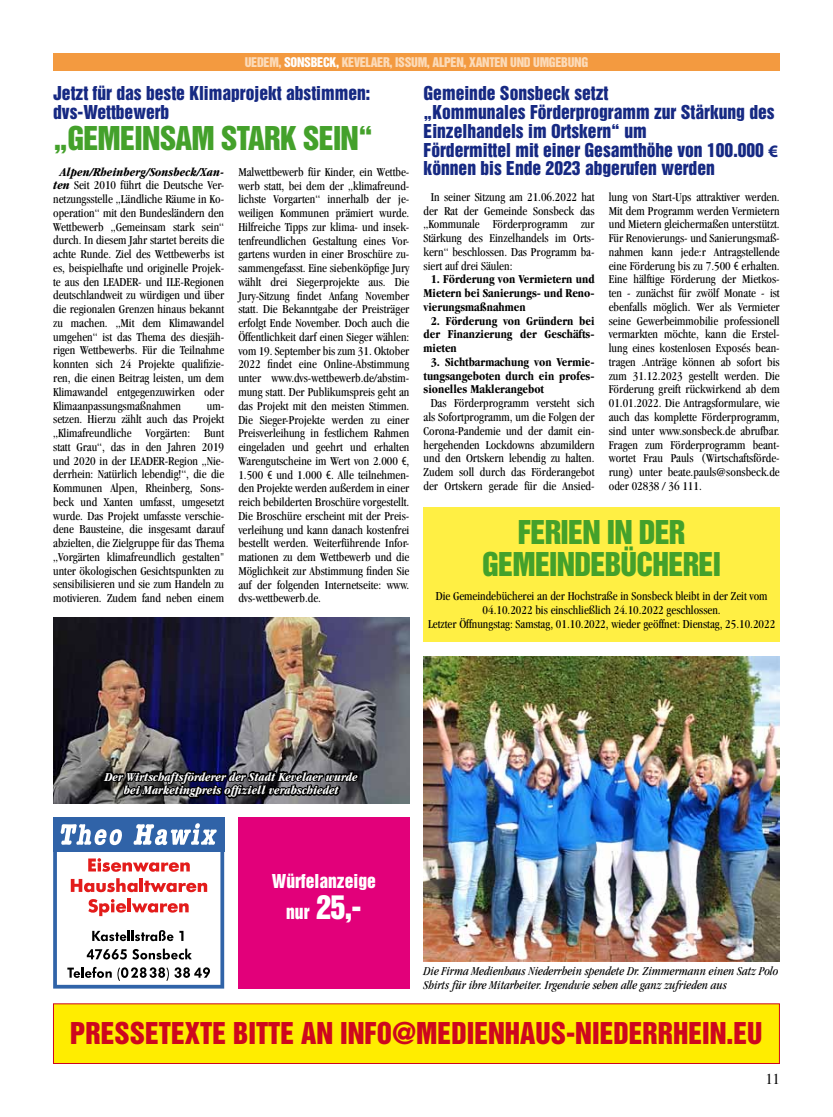
<style>
.page{position:relative;width:833px;height:1117px;background:#fff}
.page>*{position:absolute;margin:0;border:0;box-sizing:border-box;transform-origin:0 0}
.t1{font:30px/31.2px "Helvetica Inserat";letter-spacing:-.025em;color:#44a12b;text-align:center}
.t2{font:30px "Helvetica Inserat";color:#fff}
.t3{font:27.5px "Helvetica Inserat";color:#cd071e}
.t4{font:17.5px/18.8px "Helvetica Inserat";color:#162983}
.t5{font:17.5px "Helvetica Inserat";color:#fff}
.t6{font:15px "Times";color:#000}
.t7{font:condensed 12.5px/13.8px "Garamond";color:#000;text-align:justify}
.t8{font:700 condensed 12.5px/13.8px "Garamond";color:#000;text-align:justify}
.t9{font:italic condensed 12.5px/13.8px "Garamond";color:#000}
.t10{font:italic 700 condensed 12.5px/13.8px "Garamond";color:#fff;text-align:center}
.t11{font:12.25px "Helvetica Inserat";letter-spacing:-.025em;color:#fcdbb9}
.s1{color:#fff}
.s2{font-weight:700;font-style:italic}
.s3{font-family:"Myriad Pro"}
.s4{font-family:"Myriad Pro";font-weight:700}
.s5{font-size:17.5px}
</style>
<div class="page">
<div style="left:423px;top:507px;width:356px;height:135px;background:#ffef44"></div>
<div style="left:53px;top:53px;width:727px;height:18px;background:#f39a40"></div>
<img style="left:423px;top:656px;width:357px;height:305px">
<div style="left:53px;top:1003px;width:726px;height:60px;background:#ffed00"></div>
<div style="left:238px;top:817px;width:171px;height:171px;background:#e2007a"></div>
<img style="left:53px;top:617px;width:356px;height:186px">
<img style="left:53px;top:619px;width:307px;height:369px">
<p class="t11" style="left:245px;top:54px;width:344px">Uedem, <span class="s1">Sonsbeck,</span> Kevelaer, Issum, Alpen, Xanten und Umgebung</p>
<h3 class="t4" style="left:53px;top:84px;width:318px">Jetzt für das beste Klimaprojekt abstimmen: dvs-Wettbewerb</h3>
<h1 class="t1" style="left:53px;top:123px;width:321px">„Gemeinsam stark sein“</h1>
<p class="t7" style="left:53px;top:164px;width:172px;text-indent:7px"><span class="s2">Alpen/Rheinberg/Sonsbeck/Xan&shy;ten</span> Seit 2010 führt die Deutsche Ver&shy;netzungsstelle „Ländliche Räume in Ko&shy;operation“ mit den Bundesländern den Wettbewerb „Gemeinsam stark sein“ durch. In diesem Jahr startet bereits die achte Runde. Ziel des Wettbewerbs ist es, beispielhafte und originelle Projek&shy;te aus den LEADER- und ILE-Regionen deutschlandweit zu würdigen und über die regionalen Grenzen hinaus bekannt zu machen. „Mit dem Klimawandel umgehen“ ist das Thema des diesjäh&shy;rigen Wettbewerbs. Für die Teilnahme konnten sich 24 Projekte qualifizie&shy;ren, die einen Beitrag leisten, um dem Klimawandel entgegenzuwirken oder Klimaanpassungsmaßnahmen</p>
<p class="t7" style="left:53px;top:398px;width:172px;text-indent:154px">um&shy;setzen. Hierzu zählt auch das Projekt „Klimafreundliche Vorgärten: Bunt statt Grau“, das in den Jahren 2019 und 2020 in der LEADER-Region „Nie&shy;derrhein: Natürlich lebendig!“, die die Kommunen Alpen, Rheinberg, Sons&shy;beck und Xanten umfasst, umgesetzt wurde. Das Projekt umfasste verschie&shy;dene Bausteine, die insgesamt darauf abzielten, die Zielgruppe für das Thema „Vorgärten klimafreundlich gestalten" unter ökologischen Gesichtspunkten zu sensibilisieren und sie zum Handeln zu motivieren. Zudem fand neben einem</p>
<p class="t7" style="left:238px;top:165px;width:173px">Malwettbewerb für Kinder, ein Wettbe&shy;werb statt, bei dem der „klimafreund&shy;lichste Vorgarten“ innerhalb der je&shy;weiligen Kommunen prämiert wurde.<br>Hilfreiche Tipps zur klima- und insek&shy;tenfreundlichen Gestaltung eines Vor&shy;gartens wurden in einer Broschüre zu&shy;sammengefasst. Eine siebenköpfige Jury wählt drei Siegerprojekte aus. Die Jury-Sitzung findet Anfang November statt. Die Bekanntgabe der Preisträger erfolgt Ende November. Doch auch die Öffentlichkeit darf einen Sieger wählen: vom 19. September bis zum 31. Oktober 2022 findet eine Online-Abstimmung unter www.dvs-wettbewerb.de/abstim&shy;mung statt. Der Publikumspreis geht an das Projekt mit den meisten Stimmen.<br>Die Sieger-Projekte werden zu einer Preisverleihung in festlichem Rahmen eingeladen und geehrt und erhalten Warengutscheine im Wert von 2.000 <span class="s3">€</span>, 1.500 <span class="s3">€</span> und 1.000 <span class="s3">€</span>. Alle teilnehmen&shy;den Projekte werden außerdem in einer reich bebilderten Broschüre vorgestellt.<br>Die Broschüre erscheint mit der Preis&shy;verleihung und kann danach kostenfrei bestellt werden. Weiterführende Infor&shy;mationen zu dem Wettbewerb und die Möglichkeit zur Abstimmung finden Sie auf der folgenden Internetseite: www. dvs-wettbewerb.de.</p>
<h3 class="t4" style="left:423px;top:84px;width:356px">Gemeinde Sonsbeck setzt<br>„Kommunales Förderprogramm zur Stärkung des Einzelhandels im Ortskern“ um<br>Fördermittel mit einer Gesamthöhe von 100.000 <span class="s4">€ </span>können bis Ende 2023 abgerufen werden</h3>
<p class="t7" style="left:609px;top:190px;width:172px">lung von Start-Ups attraktiver werden.<br>Mit dem Programm werden Vermietern und Mietern gleichermaßen unterstützt.<br>Für Renovierungs- und Sanierungsmaß&shy;nahmen kann jede:r Antragstellende eine Förderung bis zu 7.500 <span class="s3">€</span> erhalten.<br>Eine hälftige Förderung der Mietkos&shy;ten - zunächst für zwölf Monate - ist ebenfalls möglich. Wer als Vermieter seine Gewerbeimmobilie professionell vermarkten möchte, kann die Erstel&shy;lung eines kostenlosen Exposés bean&shy;tragen .Anträge können ab sofort bis zum 31.12.2023 gestellt werden. Die Förderung greift rückwirkend ab dem 01.01.2022. Die Antragsformulare, wie auch das komplette Förderprogramm, sind unter www.sonsbeck.de abrufbar.<br>Fragen zum Förderprogramm beant&shy;wortet Frau Pauls (Wirtschaftsförde&shy;rung) unter beate.pauls@sonsbeck.de oder 02838 / 36 111.</p>
<p class="t7" style="left:423px;top:190px;width:172px;text-indent:7px">In seiner Sitzung am 21.06.2022 hat der Rat der Gemeinde Sonsbeck das „Kommunale Förderprogramm zur Stärkung des Einzelhandels im Orts&shy;kern“ beschlossen. Das Programm ba&shy;siert auf drei Säulen:</p>
<p class="t8" style="left:423px;top:272px;width:172px;text-indent:7px">1. Förderung von Vermietern und Mietern bei Sanierungs- und Reno&shy;vierungsmaßnahmen</p>
<p class="t8" style="left:423px;top:314px;width:172px;text-indent:7px">2. Förderung von Gründern bei der Finanzierung der Geschäfts&shy;mieten</p>
<p class="t8" style="left:423px;top:355px;width:172px;text-indent:7px">3. Sichtbarmachung von Vermie&shy;tungsangeboten durch ein profes&shy;sionelles Maklerangebot</p>
<p class="t7" style="left:423px;top:396px;width:172px;text-align:center">Das Förderprogramm versteht sich als Sofortprogramm, um die Folgen der Corona-Pandemie und der damit ein&shy;hergehenden Lockdowns abzumildern und den Ortskern lebendig zu halten.<br>Zudem soll durch das Förderangebot der Ortskern gerade für die Ansied-</p>
<h1 class="t1" style="left:482px;top:517px;width:240px">Ferien in der<br>Gemeindebücherei</h1>
<p class="t7" style="left:428px;top:589px;width:349px;text-align:center">Die Gemeindebücherei an der Hochstraße in Sonsbeck bleibt in der Zeit vom<br>04.10.2022 bis einschließlich 24.10.2022 geschlossen.<br>Letzter Öffnungstag: Samstag, 01.10.2022, wieder geöffnet: Dienstag, 25.10.2022</p>
<p class="t10" style="left:105px;top:769px;width:254px">Der Wirtschaftsförderer der Stadt Kevelaer wurde bei Marketingpreis offiziell verabschiedet</p>
<h3 class="t5" style="left:272px;top:870px;width:106px">Würfelanzeige</h3>
<h1 class="t2" style="left:286px;top:889px;width:77px"><span class="s5">nur</span> 25,-</h1>
<p class="t9" style="left:423px;top:963px;width:356px">Die Firma Medienhaus Niederrhein spendete Dr. Zimmermann einen Satz Polo<br>Shirts für ihre Mitarbeiter. Irgendwie sehen alle ganz zufrieden aus</p>
<h2 class="t3" style="left:70px;top:1016px;width:694px">Pressetexte bitte an info@medienhaus-niederrhein.eu</h2>
<p class="t6" style="left:765px;top:1064px;width:16px">11</p>
</div>
